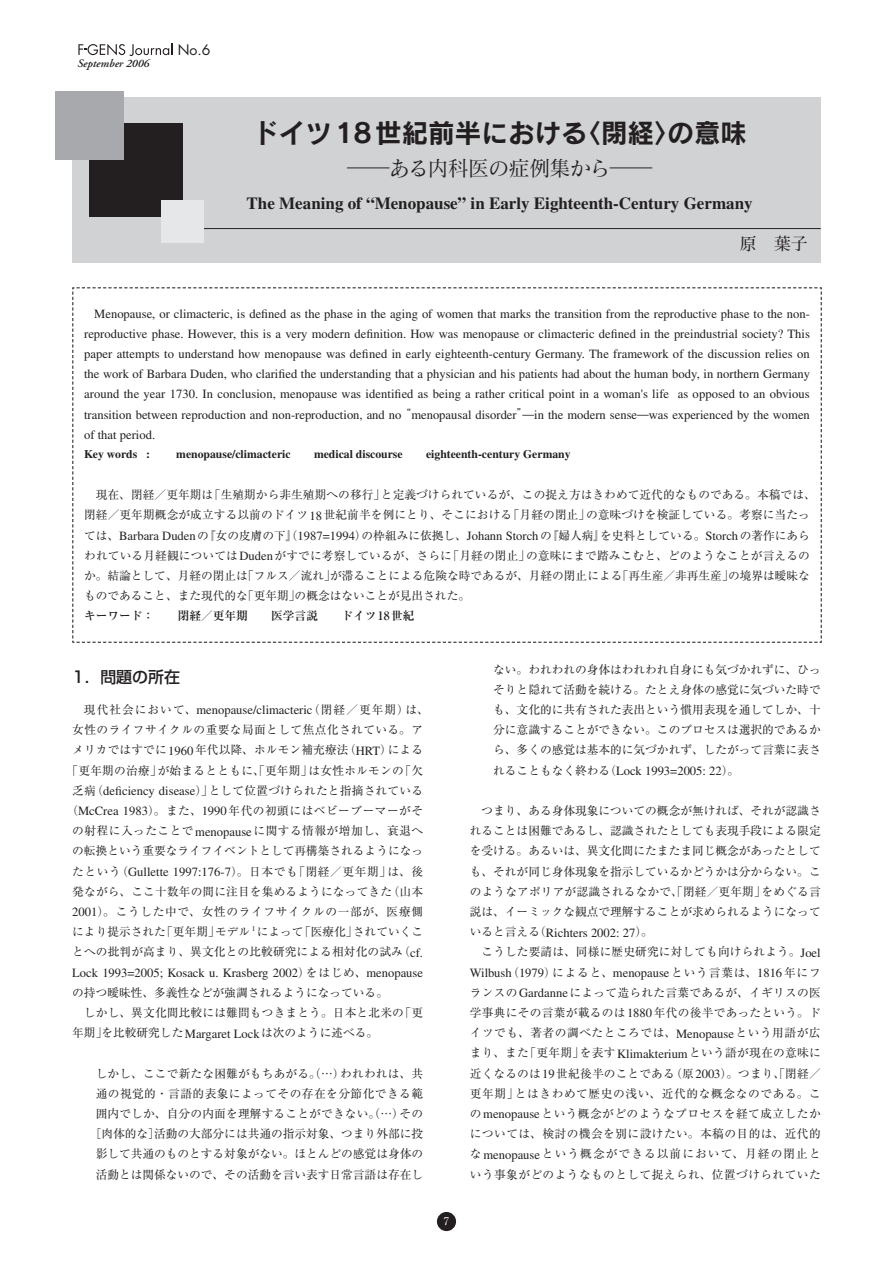
<style>
.page{position:relative;width:893px;height:1263px;background:#fff}
.page>*{position:absolute;margin:0;border:0;box-sizing:border-box;transform-origin:0 0}
.論文-タイトル{font:26.55px "Rodin Pro B";color:#231f20}
.論文ｰサブタイトル{font:21.3px "Matisse Pro M";letter-spacing:-.05em;color:#231f20;scale:2 1}
.論文ｰサブタイトル-2{font:700 16.95px "Times";color:#231f20}
.論文-氏名{font:700 16.95px "Futo Min A101 Pro";color:#231f20}
.大見出し{font:500 15.9px "Shin Go Pro";color:#231f20}
.t1{font:14.1px "Futura";color:#231f20}
.本文{font:12.6px/20.2px "Times";color:#231f20;text-align:justify}
.本文-2{font:11.7px/20.2px "Ryumin Pro";letter-spacing:.01em;color:#231f20;text-align:justify}
.キーワード{font:700 11.7px "Times";color:#231f20}
.本文-3{font:11.7px "Ryumin Pro";letter-spacing:.05em;color:#231f20}
.本文-4{font:11.7px "Ryumin Pro";letter-spacing:.045em;color:#231f20}
.本文-5{font:11.7px "Ryumin Pro";letter-spacing:.04em;color:#231f20}
.本文-6{font:11.7px "Ryumin Pro";letter-spacing:.06em;color:#231f20}
.本文-7{font:11.7px "Ryumin Pro";letter-spacing:.035em;color:#231f20}
.キーワード-2{font:700 11.7px "Ryumin Pro";color:#231f20}
.t2{font:italic 600 11.4px "Adobe Garamond";color:#231f20}
.t3{font:10.65px "Ryumin Pro";color:#fff}
.本文-8{font:7.35px "Times";color:#231f20}
.s1{font-family:"Ryumin Pro";font-size:11.7px}
.s2{font-family:"Ryumin Pro"}
.s3{font-family:"Times";font-size:12.6px}
</style>
<div class="page">
<svg style="left:72px;top:287px;width:750px;height:356px"></svg>
<div style="left:72px;top:98px;width:749px;height:165px;background:#d1d2d4"></div>
<div style="left:89px;top:123px;width:94px;height:94px;background:#231f20"></div>
<div style="left:55px;top:91px;width:68px;height:68px;background:#a8a9ad"></div>
<hr style="left:198px;top:228px;width:623px;height:1px;background:#231f20">
<div style="left:162px;top:200px;width:42px;height:42px;background:#e6e7e9"></div>
<svg style="left:78px;top:43px;width:94px;height:13px"></svg>
<div style="left:437px;top:1212px;width:19px;height:19px;background:#231f20;border-radius:50%"></div>
<p class="t2" style="left:78px;top:58px;width:73px">September 2006</p>
<p class="t1" style="left:178px;top:40px;width:34px">No.6</p>
<p class="論文-タイトル" style="left:252px;top:115px;width:497px">ドイツ18世紀前半における〈閉経〉の意味</p>
<p class="論文ｰサブタイトル" style="left:347px;top:154px;width:154px">―ある内科医の症例集から―</p>
<p class="論文ｰサブタイトル-2" style="left:247px;top:193px;width:507px">The Meaning of “Menopause” in Early Eighteenth-Century Germany</p>
<p class="論文-氏名" style="left:740px;top:231px;width:70px">原　葉子</p>
<p class="本文" style="left:84px;top:303px;width:727px;text-indent:10px">Menopause, or climacteric, is defined as the phase in the aging of women that marks the transition from the reproductive phase to the non&shy;reproductive phase. However, this is a very modern definition. How was menopause or climacteric defined in the preindustrial society? This paper attempts to understand how menopause was defined in early eighteenth-century Germany. The framework of the discussion relies on the work of Barbara Duden, who clarified the understanding that a physician and his patients had about the human body, in northern Germany around the year 1730. In conclusion, menopause was identified as being a rather critical point in a woman's life as opposed to an obvious transition between reproduction and non-reproduction, and no <span class="s1">“</span>menopausal disorder<span class="s1">”̶</span>in the modern sense<span class="s1">̶</span>was experienced by the women of that period.</p>
<p class="キーワード" style="left:84px;top:447px;width:488px">Key words : <span class="s2">　　</span>menopause/climacteric<span class="s2">　　</span>medical discourse<span class="s2">　　</span>eighteenth-century Germany</p>
<p class="本文-2" style="left:84px;top:484px;width:733px;text-align:left;text-indent:12px">現在、閉経／更年期は「生殖期から非生殖期への移行」と定義づけられているが、この捉え方はきわめて近代的なものである。本稿では、閉経／更年期概念が成立する以前のドイツ<span class="s3">18</span>世紀前半を例にとり、そこにおける「月経の閉止」の意味づけを検証している。考察に当たっては、<span class="s3">Barbara Duden</span>の『女の皮膚の下』（<span class="s3">1987=1994</span>）の枠組みに依拠し、<span class="s3">Johann Storch</span>の『婦人病』を史料としている。<span class="s3">Storch</span>の著作にあらわれている月経観については<span class="s3">Duden</span>がすでに考察しているが、さらに「月経の閉止」の意味にまで踏みこむと、どのようなことが言えるのか。結論として、月経の閉止は「フルス／流れ」が滞ることによる危険な時であるが、月経の閉止による「再生産／非再生産」の境界は曖昧なものであること、また現代的な「更年期」の概念はないことが見出された。</p>
<p class="キーワード-2" style="left:84px;top:607px;width:332px">キーワード：　　閉経／更年期　　医学言説　　ドイツ 18世紀</p>
<p class="大見出し" style="left:72px;top:664px;width:109px">1．問題の所在</p>
<p class="本文" style="left:84px;top:700px;width:346px"><span class="s1">現代社会において、</span>menopause/climacteric<span class="s1">（閉経／更年期）は、</span></p>
<p class="本文-7" style="left:72px;top:721px;width:352px">女性のライフサイクルの重要な局面として焦点化されている。ア</p>
<p class="本文-2" style="left:72px;top:739px;width:352px">メリカではすでに<span class="s3">1960</span>年代以降、ホルモン補充療法（<span class="s3">HRT</span>）による</p>
<p class="本文-2" style="left:66px;top:759px;width:358px">「更年期の治療」が始まるとともに、「更年期」は女性ホルモンの「欠</p>
<p class="本文-2" style="left:72px;top:779px;width:352px">乏病（<span class="s3">deficiency disease</span>）」として位置づけられたと指摘されている</p>
<p class="本文-4" style="left:66px;top:801px;width:358px">（<span class="s3">McCrea 1983</span>）。また、<span class="s3">1990</span>年代の初頭にはベビーブーマーがそ</p>
<p class="本文-5" style="left:72px;top:822px;width:352px">の射程に入ったことで<span class="s3">menopause</span>に関する情報が増加し、衰退へ</p>
<p class="本文-2" style="left:72px;top:840px;width:352px">の転換という重要なライフイベントとして再構築されるようになっ</p>
<p class="本文-3" style="left:72px;top:862px;width:352px">たという（<span class="s3">Gullette 1997:176-7</span>）。日本でも「閉経／更年期」は、後</p>
<p class="本文-2" style="left:72px;top:880px;width:352px">発ながら、ここ十数年の間に注目を集めるようになってきた（山本</p>
<p class="本文-6" style="left:72px;top:902px;width:352px"><span class="s3">2001</span>）。こうした中で、女性のライフサイクルの一部が、医療側</p>
<p class="本文-2" style="left:72px;top:921px;width:179px">により提示された「更年期」モデル</p>
<p class="本文-8" style="left:252px;top:924px;width:5px">1</p>
<p class="本文-2" style="left:72px;top:921px;width:352px;text-align:right">によって「医療化」されていくこ<br>とへの批判が高まり、異文化との比較研究による相対化の試み（<span class="s3">cf.</span></p>
<p class="本文" style="left:72px;top:962px;width:352px">Lock 1993=2005; Kosack u. Krasberg 2002<span class="s1">）をはじめ、</span>menopause</p>
<p class="本文-2" style="left:72px;top:981px;width:317px">の持つ曖昧性、多義性などが強調されるようになっている。</p>
<p class="本文-2" style="left:72px;top:1002px;width:352px;text-indent:12px">しかし、異文化間比較には難問もつきまとう。日本と北米の「更年期」を比較研究した<span class="s3">Margaret Lock</span>は次のように述べる。</p>
<p class="本文-2" style="left:90px;top:1062px;width:335px;text-align:center">しかし、ここで新たな困難がもちあがる。（…）われわれは、共通の視覚的・言語的表象によってその存在を分節化できる範囲内でしか、自分の内面を理解することができない。（…）その［肉体的な］活動の大部分には共通の指示対象、つまり外部に投影して共通のものとする対象がない。ほとんどの感覚は身体の活動とは関係ないので、その活動を言い表す日常言語は存在し</p>
<p class="t3" style="left:444px;top:1213px;width:7px">7</p>
<p class="本文-2" style="left:493px;top:658px;width:329px">ない。われわれの身体はわれわれ自身にも気づかれずに、ひっそりと隠れて活動を続ける。たとえ身体の感覚に気づいた時でも、文化的に共有された表出という慣用表現を通してしか、十分に意識することができない。このプロセスは選択的であるから、多くの感覚は基本的に気づかれず、したがって言葉に表さ</p>
<p class="本文" style="left:493px;top:760px;width:248px"><span class="s1">れることもなく終わる（</span>Lock 1993=2005: 22<span class="s1">）。</span></p>
<p class="本文-2" style="left:470px;top:800px;width:352px;text-indent:12px">つまり、ある身体現象についての概念が無ければ、それが認識されることは困難であるし、認識されたとしても表現手段による限定を受ける。あるいは、異文化間にたまたま同じ概念があったとしても、それが同じ身体現象を指示しているかどうかは分からない。このようなアポリアが認識されるなかで、「閉経／更年期」をめぐる言説は、イーミックな観点で理解することが求められるようになって</p>
<p class="本文" style="left:470px;top:922px;width:185px"><span class="s1">いると言える（</span>Richters 2002: 27<span class="s1">）。</span></p>
<p class="本文-2" style="left:481px;top:941px;width:341px">こうした要請は、同様に歴史研究に対しても向けられよう。<span class="s3">Joel</span></p>
<p class="本文" style="left:470px;top:962px;width:352px">Wilbush<span class="s1">（</span>1979<span class="s1">）によると、</span>menopause<span class="s1">という言葉は、</span>1816<span class="s1">年にフ</span></p>
<p class="本文-2" style="left:470px;top:981px;width:352px">ランスの<span class="s3">Gardanne</span>によって造られた言葉であるが、イギリスの医学事典にその言葉が載るのは<span class="s3">1880</span>年代の後半であったという。ドイツでも、著者の調べたところでは、<span class="s3">Menopause</span>という用語が広まり、また「更年期」を表す<span class="s3">Klimakterium</span>という語が現在の意味に近くなるのは<span class="s3">19</span>世紀後半のことである（原<span class="s3">2003</span>）。つまり、「閉経／更年期」とはきわめて歴史の浅い、近代的な概念なのである。この<span class="s3">menopause</span>という概念がどのようなプロセスを経て成立したかについては、検討の機会を別に設けたい。本稿の目的は、近代的な<span class="s3">menopause</span>という概念ができる以前において、月経の閉止という事象がどのようなものとして捉えられ、位置づけられていた</p>
</div>
